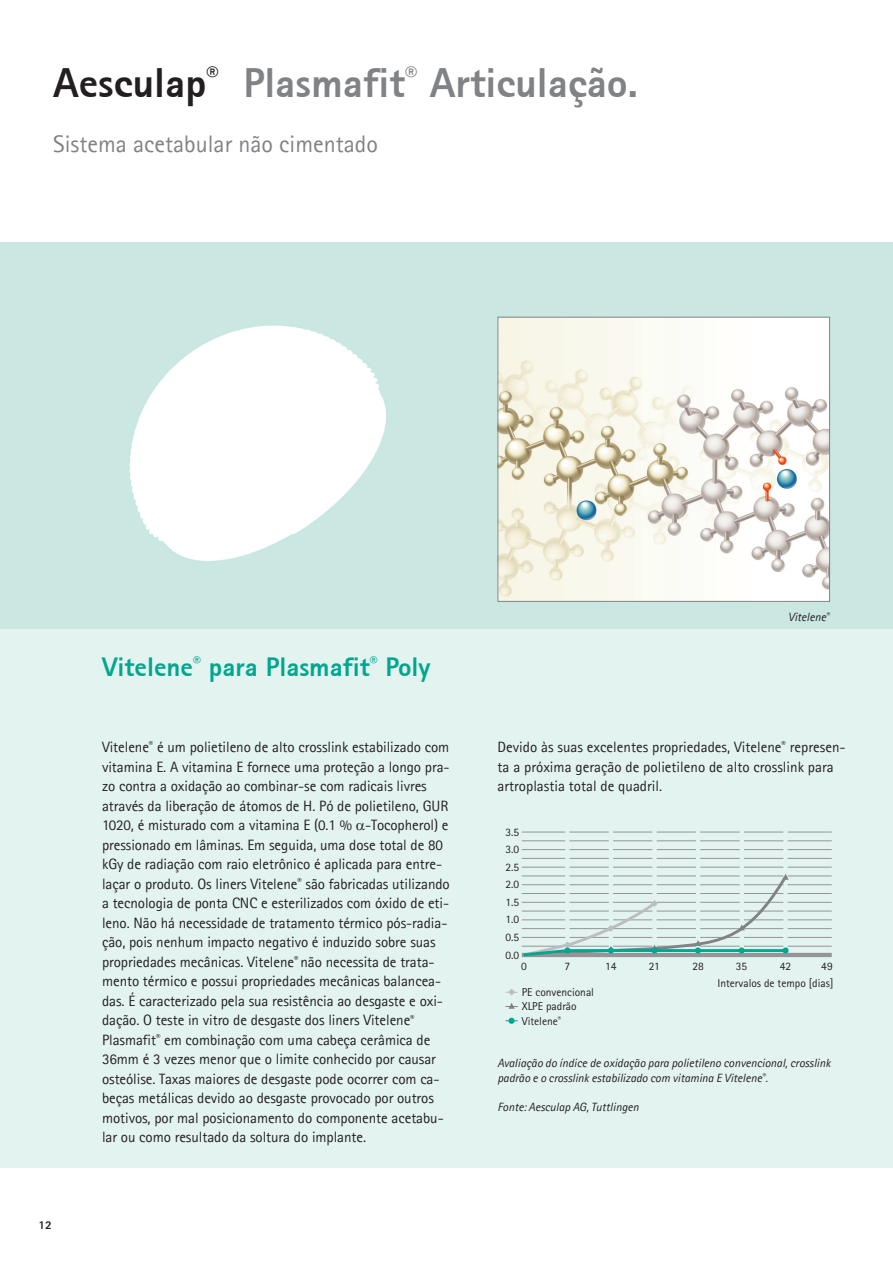
<style>
.page{position:relative;width:893px;height:1263px;background:#fff}
.page>*{position:absolute;margin:0;border:0;box-sizing:border-box;transform-origin:0 0}
.t1{font:700 42px "Rotis Sans Serif";color:#808285}
.t2{font:700 27px "Rotis Sans Serif";color:#00a78e}
.t3{font:24px "Rotis Sans Serif";color:#808285}
.t4{font:15px/19.5px "Rotis Sans Serif";letter-spacing:-.005em;color:#231f20}
.t5{font:italic 12px/14.4px "Rotis Sans Serif";color:#231f20}
.t6{font:700 12px "Rotis Sans Serif";color:#231f20}
.t7{font:11.4px/17.5px "Rotis Sans Serif";color:#231f20}
.s1{color:#231f20}
</style>
<div class="page">
<div style="left:0;top:242px;width:893px;height:926px;background:#e3f3f0"></div>
<div style="left:0;top:242px;width:893px;height:387px;background:#cae7e2"></div>
<img style="left:129px;top:325px;width:257px;height:209px">
<img style="left:153px;top:534px;width:139px;height:27px">
<img style="left:499px;top:319px;width:329px;height:281px">
<div style="left:497px;top:317px;width:333px;height:285px;border:1px solid #808285"></div>
<hr style="left:522px;top:946px;width:310px;height:1px;background:#939598">
<hr style="left:522px;top:937px;width:310px;height:1px;background:#939598">
<hr style="left:522px;top:928px;width:310px;height:1px;background:#939598">
<hr style="left:522px;top:919px;width:310px;height:1px;background:#939598">
<hr style="left:522px;top:911px;width:310px;height:1px;background:#939598">
<hr style="left:522px;top:902px;width:310px;height:1px;background:#939598">
<hr style="left:522px;top:893px;width:310px;height:1px;background:#939598">
<hr style="left:522px;top:884px;width:310px;height:1px;background:#939598">
<hr style="left:522px;top:875px;width:310px;height:1px;background:#939598">
<hr style="left:522px;top:867px;width:310px;height:1px;background:#939598">
<hr style="left:522px;top:858px;width:310px;height:1px;background:#939598">
<hr style="left:522px;top:849px;width:310px;height:1px;background:#939598">
<hr style="left:522px;top:840px;width:310px;height:1px;background:#939598">
<hr style="left:522px;top:832px;width:310px;height:1px;background:#939598">
<hr style="left:696px;top:828px;width:4px;height:127px;background:#e3f3f0">
<hr style="left:740px;top:828px;width:4px;height:127px;background:#e3f3f0">
<div style="left:783px;top:828px;width:5px;height:127px;background:#e3f3f0"></div>
<div style="left:652px;top:828px;width:5px;height:127px;background:#e3f3f0"></div>
<hr style="left:609px;top:828px;width:4px;height:127px;background:#e3f3f0">
<hr style="left:565px;top:828px;width:4px;height:127px;background:#e3f3f0">
<hr style="left:522px;top:953px;width:310px;height:4px;background:#939598">
<svg style="left:505px;top:1003px;width:13px;height:6px"></svg>
<svg style="left:505px;top:989px;width:13px;height:6px"></svg>
<div style="left:508px;top:1018px;width:7px;height:6px;background:#00a78e;border-radius:50%"></div>
<svg style="left:521px;top:874px;width:268px;height:84px"></svg>
<h1 class="t1" style="left:53px;top:56px;width:586px"><span class="s1">Aesculap</span><sup>®</sup> Plasmafit<sup>®</sup> Articulação.</h1>
<h3 class="t3" style="left:53px;top:129px;width:326px">Sistema acetabular não cimentado</h3>
<h2 class="t2" style="left:102px;top:649px;width:330px">Vitelene<sup>®</sup> para Plasmafit<sup>®</sup> Poly</h2>
<p class="t5" style="left:788px;top:609px;width:43px">Vitelene<sup>®</sup></p>
<p class="t6" style="left:38px;top:1217px;width:15px">12</p>
<p class="t4" style="left:102px;top:737px;width:349px">Vitelene<sup>®</sup> é um polietileno de alto crosslink estabilizado com vitamina E. A vitamina E fornece uma proteção a longo pra&shy;zo contra a oxidação ao combinar-se com radicais livres através da liberação de átomos de H. Pó de polietileno, GUR 1020, é misturado com a vitamina E (0.1 % -Tocopherol) e pressionado em lâminas. Em seguida, uma dose total de 80 kGy de radiação com raio eletrônico é aplicada para entre&shy;laçar o produto. Os liners Vitelene<sup>®</sup> são fabricadas utilizando a tecnologia de ponta CNC e esterilizados com óxido de eti&shy;leno. Não há necessidade de tratamento térmico pós-radia&shy;ção, pois nenhum impacto negativo é induzido sobre suas propriedades mecânicas. Vitelene<sup>®</sup> não necessita de trata&shy;mento térmico e possui propriedades mecânicas balancea&shy;das. É caracterizado pela sua resistência ao desgaste e oxi&shy;dação. O teste in vitro de desgaste dos liners Vitelene<sup>® </sup>Plasmafit<sup>®</sup> em combinação com uma cabeça cerâmica de 36mm é 3 vezes menor que o limite conhecido por causar osteólise. Taxas maiores de desgaste pode ocorrer com ca&shy;beças metálicas devido ao desgaste provocado por outros motivos, por mal posicionamento do componente acetabu&shy;lar ou como resultado da soltura do implante.</p>
<p class="t4" style="left:497px;top:737px;width:350px">Devido às suas excelentes propriedades, Vitelene<sup>®</sup> represen&shy;ta a próxima geração de polietileno de alto crosslink para artroplastia total de quadril.</p>
<p class="t7" style="left:505px;top:823px;width:15px">3.5</p>
<p class="t7" style="left:505px;top:840px;width:15px">3.0</p>
<p class="t7" style="left:505px;top:858px;width:15px">2.5</p>
<p class="t7" style="left:505px;top:876px;width:15px">2.0</p>
<p class="t7" style="left:505px;top:893px;width:15px">1.5<br>1.0</p>
<p class="t7" style="left:505px;top:928px;width:15px">0.5</p>
<p class="t7" style="left:505px;top:946px;width:15px">0.0</p>
<p class="t7" style="left:521px;top:957px;width:7px">0</p>
<p class="t7" style="left:565px;top:957px;width:7px">7</p>
<p class="t7" style="left:605px;top:957px;width:13px">14</p>
<p class="t7" style="left:649px;top:957px;width:12px">21</p>
<p class="t7" style="left:692px;top:957px;width:13px">28</p>
<p class="t7" style="left:736px;top:957px;width:13px">35</p>
<p class="t7" style="left:780px;top:957px;width:13px">42</p>
<p class="t7" style="left:717px;top:957px;width:118px;line-height:17px;text-align:right">49<br>Intervalos de tempo [dias]</p>
<p class="t7" style="left:522px;top:983px;width:74px">PE convencional</p>
<p class="t7" style="left:522px;top:1012px;width:41px">Vitelene<sup>®</sup></p>
<p class="t7" style="left:522px;top:998px;width:56px">XLPE padrão</p>
<p class="t5" style="left:497px;top:1056px;width:335px">Avaliação do índice de oxidação para polietileno convencional, crosslink padrão e o crosslink estabilizado com vitamina E Vitelene<sup>®</sup>.</p>
<p class="t5" style="left:497px;top:1099px;width:143px">Fonte: Aesculap AG, Tuttlingen</p>
</div>
